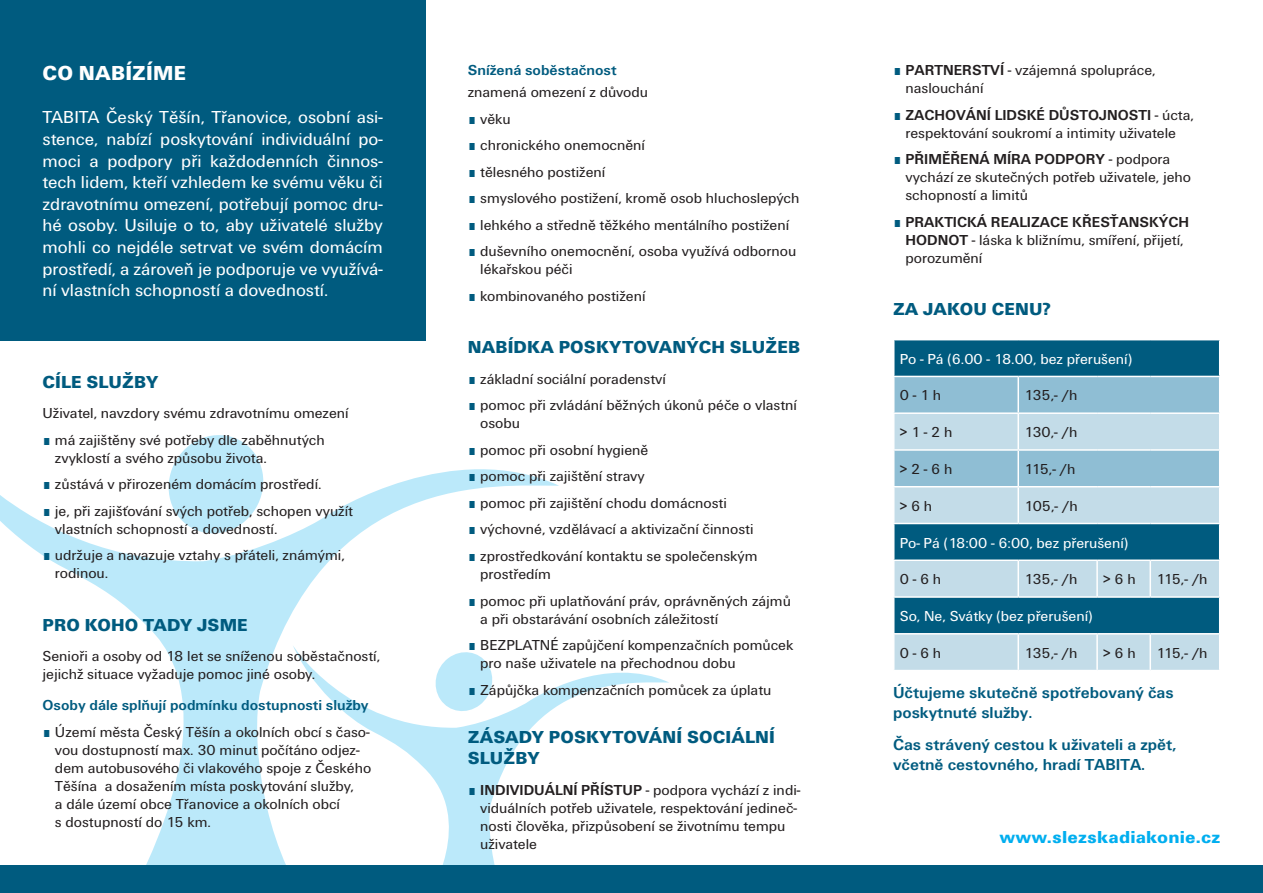
<style>
.page{position:relative;width:1263px;height:893px;background:#fff}
.page>*{position:absolute;margin:0;border:0;box-sizing:border-box;transform-origin:0 0}
.t1{font:900 21px "Unitus TCE";letter-spacing:.01em;color:#fff}
.t2{font:18px/21.6px "Unitus TCE";color:#fff;text-align:justify}
.t3{font:900 18px/21.6px "Unitus TCE";letter-spacing:.01em;color:#005b7f}
.t4{font:900 18px "Unitus TCE";letter-spacing:.01em;color:#00aeef}
.t5{font:700 16.5px/19.8px "Unitus TCE";color:#005b7f}
.t6{font:15px/18px "Unitus TCE";color:#231f20}
.t7{font:15px "Unitus TCE";color:#fff}
.t8{font:700 15px "Unitus TCE";color:#005b7f}
.s1{font-weight:900;font-size:10.5px;color:#005b7f}
.s2{font-weight:700}
</style>
<div class="page">
<svg style="left:0;top:469px;width:559px;height:396px"></svg>
<svg style="left:162px;top:435px;width:108px;height:105px"></svg>
<svg style="left:293px;top:645px;width:376px;height:220px"></svg>
<svg style="left:432px;top:648px;width:64px;height:67px"></svg>
<div style="left:0;top:0;width:425px;height:340px;background:#005b7f"></div>
<div style="left:894px;top:340px;width:326px;height:36px;background:#005b7f"></div>
<div style="left:894px;top:377px;width:325px;height:35px;background:#8fbed4"></div>
<svg style="left:894px;top:414px;width:325px;height:256px;background:#b6d4e3"></svg>
<svg style="left:894px;top:524px;width:325px;height:109px;background:#4186a2"></svg>
<hr style="left:1219px;top:340px;width:1px;height:36px;background:#fff">
<hr style="left:1017px;top:377px;width:2px;height:35px;background:#fff">
<hr style="left:1017px;top:414px;width:2px;height:35px;background:#fff">
<hr style="left:893px;top:449px;width:125px;height:2px;background:#fff">
<hr style="left:1018px;top:449px;width:79px;height:2px;background:#fff">
<hr style="left:1017px;top:451px;width:2px;height:35px;background:#fff">
<hr style="left:1097px;top:449px;width:53px;height:2px;background:#fff">
<hr style="left:1150px;top:449px;width:70px;height:2px;background:#fff">
<hr style="left:893px;top:486px;width:125px;height:1px;background:#fff">
<hr style="left:1018px;top:486px;width:79px;height:1px;background:#fff">
<hr style="left:1017px;top:487px;width:2px;height:36px;background:#fff">
<hr style="left:1097px;top:486px;width:53px;height:1px;background:#fff">
<hr style="left:1150px;top:486px;width:70px;height:1px;background:#fff">
<hr style="left:893px;top:523px;width:125px;height:1px;background:#fff">
<hr style="left:1018px;top:523px;width:79px;height:1px;background:#fff">
<hr style="left:1097px;top:523px;width:53px;height:1px;background:#fff">
<hr style="left:1150px;top:523px;width:70px;height:1px;background:#fff">
<hr style="left:893px;top:559px;width:125px;height:2px;background:#fff">
<hr style="left:1018px;top:559px;width:79px;height:2px;background:#fff">
<hr style="left:1017px;top:561px;width:2px;height:35px;background:#fff">
<hr style="left:1097px;top:559px;width:53px;height:2px;background:#fff">
<hr style="left:1096px;top:561px;width:2px;height:35px;background:#fff">
<hr style="left:1150px;top:559px;width:70px;height:2px;background:#fff">
<hr style="left:1149px;top:561px;width:2px;height:35px;background:#fff">
<hr style="left:893px;top:596px;width:125px;height:2px;background:#fff">
<hr style="left:1018px;top:596px;width:79px;height:2px;background:#fff">
<hr style="left:1097px;top:596px;width:53px;height:2px;background:#fff">
<hr style="left:1150px;top:596px;width:70px;height:2px;background:#fff">
<hr style="left:893px;top:633px;width:125px;height:1px;background:#fff">
<hr style="left:1018px;top:633px;width:79px;height:1px;background:#fff">
<hr style="left:1017px;top:634px;width:2px;height:36px;background:#fff">
<hr style="left:1097px;top:633px;width:53px;height:1px;background:#fff">
<hr style="left:1096px;top:634px;width:2px;height:36px;background:#fff">
<hr style="left:1150px;top:633px;width:70px;height:1px;background:#fff">
<hr style="left:1149px;top:634px;width:2px;height:36px;background:#fff">
<div style="left:0;top:865px;width:1263px;height:28px;background:#005b7f"></div>
<p class="t1" style="left:43px;top:61px;width:145px">CO NABÍZÍME</p>
<p class="t2" style="left:43px;top:107px;width:342px">TABITA Český Těšín, Třanovice, osobní asi&shy;stence, nabízí poskytování individuální po&shy;moci a podpory při každodenních činnos&shy;tech lidem, kteří vzhledem ke svému věku či zdravotnímu omezení, potřebují pomoc dru&shy;hé osoby. Usiluje o to, aby uživatelé služby mohli co nejdéle setrvat ve svém domácím prostředí, a zároveň je podporuje ve využívá&shy;ní vlastních schopností a dovedností.</p>
<p class="t3" style="left:43px;top:371px;width:117px">CÍLE SLUŽBY</p>
<p class="t6" style="left:43px;top:404px;width:308px">Uživatel, navzdory svému zdravotnímu omezení</p>
<p class="t6" style="left:55px;top:431px;width:271px;text-indent:-12px"><span class="s1">l</span>má zajištěny své potřeby dle zaběhnutých zvyklostí a svého způsobu života.</p>
<p class="t6" style="left:43px;top:475px;width:281px"><span class="s1">l</span> zůstává v přirozeném domácím prostředí.</p>
<p class="t6" style="left:55px;top:502px;width:300px;text-indent:-12px"><span class="s1">l</span>je, při zajišťování svých potřeb, schopen využít vlastních schopností a dovedností.</p>
<p class="t6" style="left:55px;top:546px;width:291px;text-indent:-12px"><span class="s1">l</span>udržuje a navazuje vztahy s přáteli, známými, rodinou.</p>
<p class="t3" style="left:43px;top:614px;width:207px">PRO KOHO TADY JSME</p>
<p class="t6" style="left:43px;top:648px;width:339px">Senioři a osoby od 18 let se sníženou soběstačností, jejichž situace vyžaduje pomoc jiné osoby.</p>
<p class="t8" style="left:43px;top:697px;width:328px">Osoby dále splňují podmínku dostupnosti služby</p>
<p class="t6" style="left:55px;top:723px;width:318px;text-indent:-12px"><span class="s1">l</span>Území města Český Těšín a okolních obcí s časo&shy;vou dostupností max. 30 minut počítáno odjez&shy;dem autobusového či vlakového spoje z Českého Těšína a dosažením místa poskytování služby,<br>a dále území obce Třanovice a okolních obcí<br>s dostupností do 15 km.</p>
<p class="t8" style="left:468px;top:62px;width:150px">Snížená soběstačnost</p>
<p class="t6" style="left:468px;top:83px;width:182px">znamená omezení z důvodu</p>
<p class="t6" style="left:468px;top:110px;width:45px"><span class="s1">l</span> věku</p>
<p class="t6" style="left:468px;top:136px;width:179px"><span class="s1">l</span> chronického onemocnění</p>
<p class="t6" style="left:468px;top:163px;width:139px"><span class="s1">l</span>tělesného postižení</p>
<p class="t6" style="left:468px;top:189px;width:333px"><span class="s1">l</span> smyslového postižení, kromě osob hluchoslepých</p>
<p class="t6" style="left:468px;top:216px;width:323px"><span class="s1">l</span>lehkého a středně těžkého mentálního postižení</p>
<p class="t6" style="left:480px;top:243px;width:318px;text-indent:-12px"><span class="s1">l</span>duševního onemocnění, osoba využívá odbornou lékařskou péči</p>
<p class="t6" style="left:468px;top:287px;width:179px"><span class="s1">l</span> kombinovaného postižení</p>
<p class="t3" style="left:468px;top:336px;width:334px">NABÍDKA POSKYTOVANÝCH SLUŽEB</p>
<p class="t6" style="left:468px;top:370px;width:200px"><span class="s1">l</span> základní sociální poradenství</p>
<p class="t6" style="left:480px;top:397px;width:318px;text-indent:-12px"><span class="s1">l</span>pomoc při zvládání běžných úkonů péče o vlastní osobu</p>
<p class="t6" style="left:468px;top:441px;width:182px"><span class="s1">l</span>pomoc při osobní hygieně</p>
<p class="t6" style="left:468px;top:468px;width:178px"><span class="s1">l</span>pomoc při zajištění stravy</p>
<p class="t6" style="left:468px;top:494px;width:261px"><span class="s1">l</span>pomoc při zajištění chodu domácnosti</p>
<p class="t6" style="left:468px;top:521px;width:287px"><span class="s1">l</span> výchovné, vzdělávací a aktivizační činnosti</p>
<p class="t6" style="left:480px;top:547px;width:279px;text-indent:-12px"><span class="s1">l</span> zprostředkování kontaktu se společenským prostředím</p>
<p class="t6" style="left:480px;top:592px;width:312px;text-indent:-12px"><span class="s1">l</span>pomoc při uplatňování práv, oprávněných zájmů a při obstarávání osobních záležitostí</p>
<p class="t6" style="left:480px;top:636px;width:315px;text-indent:-12px"><span class="s1">l</span>BEZPLATNÉ zapůjčení kompenzačních pomůcek pro naše uživatele na přechodnou dobu</p>
<p class="t6" style="left:468px;top:681px;width:305px"><span class="s1">l</span>Zápůjčka kompenzačních pomůcek za úplatu</p>
<p class="t3" style="left:468px;top:726px;width:309px">ZÁSADY POSKYTOVÁNÍ SOCIÁLNÍ<br>SLUŽBY</p>
<p class="t6" style="left:480px;top:781px;width:322px;text-indent:-12px"><span class="s1">l</span><span class="s2">INDIVIDUÁLNÍ PŘÍSTUP</span> - podpora vychází z indi&shy;viduálních potřeb uživatele, respektování jedineč&shy;nosti člověka, přizpůsobení se životnímu tempu uživatele</p>
<p class="t6" style="left:905px;top:61px;width:252px;text-indent:-12px"><span class="s1">l</span><span class="s2">PARTNERSTVÍ</span> - vzájemná spolupráce, naslouchání</p>
<p class="t6" style="left:893px;top:106px;width:302px;text-align:center"><span class="s1">l</span><span class="s2">ZACHOVÁNÍ LIDSKÉ DŮSTOJNOSTI</span> - úcta, respektování soukromí a intimity uživatele</p>
<p class="t6" style="left:905px;top:150px;width:287px;text-indent:-12px"><span class="s1">l</span><span class="s2">PŘIMĚŘENÁ MÍRA PODPORY</span> - podpora vychází ze skutečných potřeb uživatele, jeho schopností a limitů</p>
<p class="t6" style="left:905px;top:213px;width:285px;text-indent:-12px"><span class="s1">l</span><span class="s2">PRAKTICKÁ REALIZACE KŘESŤANSKÝCH<br>HODNOT</span> - láska k bližnímu, smíření, přijetí, porozumění</p>
<p class="t3" style="left:893px;top:298px;width:160px">ZA JAKOU CENU?</p>
<p class="t7" style="left:900px;top:350px;width:234px">Po - Pá (6.00 - 18.00, bez přerušení)</p>
<p class="t6" style="left:900px;top:387px;width:43px">0 - 1 h</p>
<p class="t6" style="left:1024px;top:387px;width:55px">135,- /h</p>
<p class="t6" style="left:900px;top:423px;width:54px">&gt; 1 - 2 h</p>
<p class="t6" style="left:1024px;top:423px;width:55px">130,- /h</p>
<p class="t6" style="left:900px;top:460px;width:54px">&gt; 2 - 6 h</p>
<p class="t6" style="left:1024px;top:460px;width:53px">115,- /h</p>
<p class="t6" style="left:900px;top:497px;width:34px">&gt; 6 h</p>
<p class="t6" style="left:1024px;top:497px;width:55px">105,- /h</p>
<p class="t7" style="left:900px;top:534px;width:230px">Po- Pá (18:00 - 6:00, bez přerušení)</p>
<p class="t6" style="left:900px;top:570px;width:43px">0 - 6 h</p>
<p class="t6" style="left:1024px;top:570px;width:55px">135,- /h</p>
<p class="t6" style="left:1103px;top:570px;width:34px">&gt; 6 h</p>
<p class="t6" style="left:1156px;top:570px;width:53px">115,- /h</p>
<p class="t7" style="left:900px;top:608px;width:194px">So, Ne, Svátky (bez přerušení)</p>
<p class="t6" style="left:900px;top:644px;width:43px">0 - 6 h</p>
<p class="t6" style="left:1024px;top:644px;width:55px">135,- /h</p>
<p class="t6" style="left:1103px;top:644px;width:34px">&gt; 6 h</p>
<p class="t6" style="left:1156px;top:644px;width:53px">115,- /h</p>
<p class="t5" style="left:893px;top:683px;width:282px">Účtujeme skutečně spotřebovaný čas poskytnuté služby.</p>
<p class="t5" style="left:893px;top:735px;width:285px">Čas strávený cestou k uživateli a zpět, včetně cestovného, hradí TABITA.</p>
<p class="t4" style="left:999px;top:826px;width:222px">www.slezskadiakonie.cz</p>
</div>
